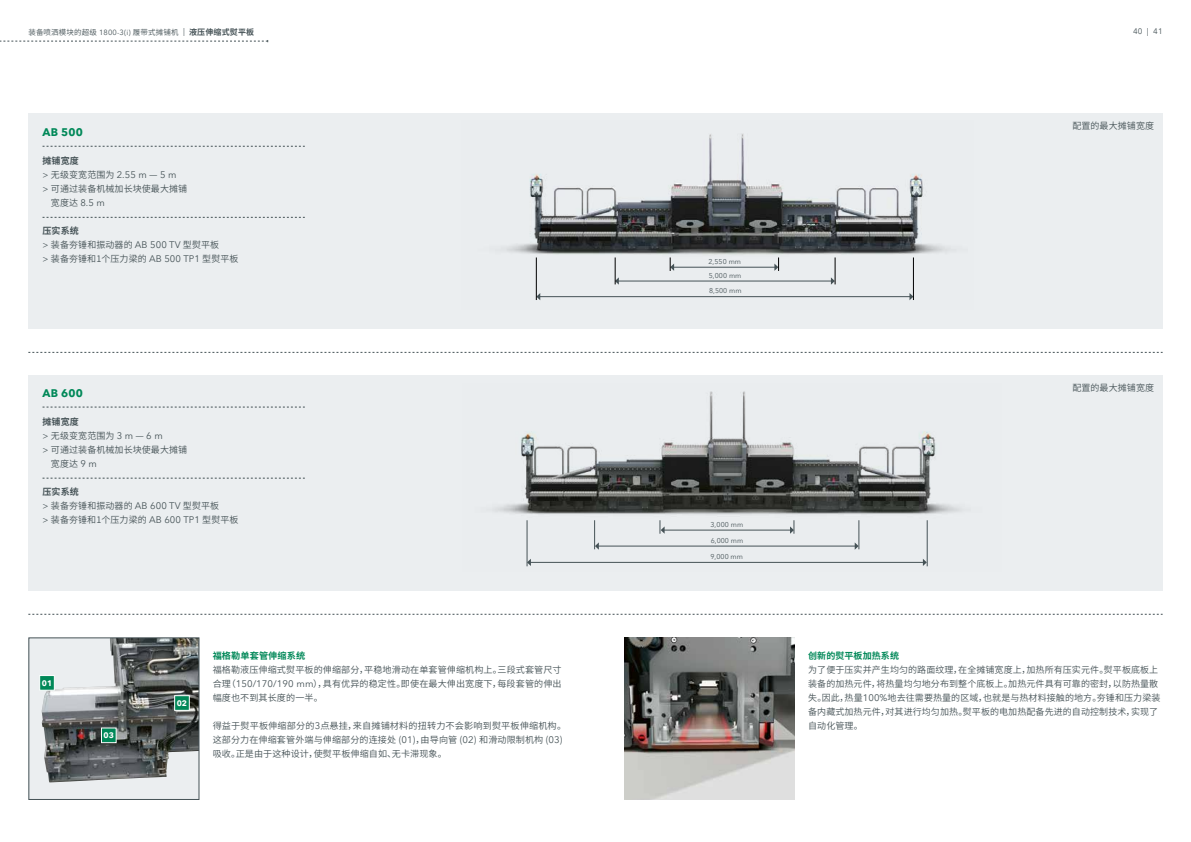
<style>
.page{position:relative;width:1191px;height:842px;background:#fff}
.page>*{position:absolute;margin:0;border:0;box-sizing:border-box;transform-origin:0 0}
.t1{font:700 11px "Avenir Next LT Pro";letter-spacing:.02em;color:#008858}
.t2{font:9.5px "Avenir Next LT Pro";color:#455256}
.t3{font:9px/14px "Source Han Sans SC";letter-spacing:.01em;color:#455256}
.t4{font:700 9px "Source Han Sans SC";letter-spacing:.01em;color:#008858}
.t5{font:700 9px "Source Han Sans SC";color:#455256}
.t6{font:700 8px "Avenir Next LT Pro";color:#fff}
.t7{font:8px "Avenir Next LT Pro";color:#455256}
.t8{font:7.5px "Source Han Sans SC";letter-spacing:.02em;color:#455256}
.t9{font:7px "Avenir Next LT Pro";letter-spacing:.01em;color:#455256}
.s1{font-family:"Avenir Next LT Pro"}
.s2{font-family:"Avenir Next LT Pro";font-size:8px}
.s3{font-weight:700;font-size:8px}
.s4{font-weight:700}
.s5{font-family:"Avenir Next LT Pro";font-size:9.5px}
.s6{font-size:9.5px}
.s7{font-family:"Source Han Sans SC";font-size:9px}
</style>
<div class="page">
<div style="left:28px;top:113px;width:1134px;height:216px;background:#ebeef0"></div>
<div style="left:28px;top:375px;width:1134px;height:216px;background:#ebeef0"></div>
<img style="left:506px;top:180px;width:444px;height:120px">
<img style="left:530px;top:134px;width:392px;height:116px">
<hr style="left:673px;top:267px;width:102px;height:1px;background:#455256">
<hr style="left:540px;top:296px;width:370px;height:1px;background:#455256">
<svg style="left:909px;top:293px;width:4px;height:7px"></svg>
<svg style="left:537px;top:293px;width:3px;height:7px"></svg>
<hr style="left:618px;top:281px;width:213px;height:1px;background:#455256">
<hr style="left:536px;top:257px;width:1px;height:43px;background:#000">
<hr style="left:913px;top:257px;width:1px;height:43px;background:#000">
<svg style="left:615px;top:257px;width:4px;height:28px"></svg>
<svg style="left:831px;top:257px;width:5px;height:28px"></svg>
<svg style="left:670px;top:257px;width:4px;height:14px"></svg>
<svg style="left:774px;top:257px;width:5px;height:14px"></svg>
<img style="left:493px;top:391px;width:469px;height:176px">
<img style="left:520px;top:392px;width:415px;height:118px">
<hr style="left:598px;top:546px;width:257px;height:1px;background:#455256">
<hr style="left:664px;top:530px;width:126px;height:1px;background:#455256">
<hr style="left:530px;top:562px;width:393px;height:1px;background:#455256">
<svg style="left:923px;top:559px;width:3px;height:7px"></svg>
<svg style="left:528px;top:559px;width:3px;height:7px"></svg>
<hr style="left:527px;top:520px;width:1px;height:46px;background:#455256">
<hr style="left:927px;top:520px;width:1px;height:46px;background:#455256">
<svg style="left:594px;top:520px;width:5px;height:30px"></svg>
<svg style="left:854px;top:520px;width:5px;height:30px"></svg>
<svg style="left:659px;top:520px;width:5px;height:14px"></svg>
<svg style="left:790px;top:520px;width:4px;height:14px"></svg>
<svg style="left:28px;top:352px;width:1134px;height:1px"></svg>
<svg style="left:43px;top:146px;width:262px;height:1px"></svg>
<svg style="left:43px;top:217px;width:262px;height:1px"></svg>
<svg style="left:43px;top:407px;width:262px;height:1px"></svg>
<svg style="left:43px;top:478px;width:262px;height:1px"></svg>
<svg style="left:28px;top:614px;width:1134px;height:1px"></svg>
<div style="left:29px;top:638px;width:170px;height:161px;background:#ebeef0"></div>
<img style="left:42px;top:639px;width:155px;height:143px">
<div style="left:28px;top:637px;width:171px;height:163px;border:1px solid #455256"></div>
<svg style="left:39px;top:675px;width:16px;height:16px"></svg>
<svg style="left:101px;top:727px;width:16px;height:16px"></svg>
<svg style="left:174px;top:695px;width:16px;height:16px"></svg>
<img style="left:624px;top:638px;width:170px;height:161px">
<svg style="left:0;top:40px;width:268px;height:2px"></svg>
<p class="t8" style="left:28px;top:28px;width:227px">装备喷洒模块的超级 <span class="s1">1800-3(i)</span> 履带式摊铺机 <span class="s2">|</span> <span class="s3">液压伸缩式熨平板</span></p>
<p class="t7" style="left:1133px;top:27px;width:31px">40 | 41</p>
<p class="t1" style="left:43px;top:125px;width:42px">AB 500</p>
<p class="t3" style="left:43px;top:154px;width:146px"><span class="s4">摊铺宽度<br></span><span class="s1">&gt;</span> 无级变宽范围为 <span class="s5">2.55 m</span> <span class="s6">—</span> <span class="s5">5 m<br></span><span class="s1">&gt;</span> 可通过装备机械加长块使最大摊铺</p>
<p class="t2" style="left:51px;top:197px;width:56px"><span class="s7">宽度达</span> 8.5 m</p>
<p class="t3" style="left:43px;top:224px;width:197px"><span class="s4">压实系统<br></span><span class="s1">&gt;</span> 装备夯锤和振动器的 <span class="s5">AB 500 TV</span> 型熨平板<br><span class="s1">&gt;</span> 装备夯锤和1个压力梁的 <span class="s5">AB 500 TP1</span> 型熨平板</p>
<p class="t1" style="left:43px;top:386px;width:42px">AB 600</p>
<p class="t5" style="left:43px;top:416px;width:38px">摊铺宽度</p>
<p class="t3" style="left:43px;top:429px;width:122px"><span class="s1">&gt;</span> 无级变宽范围为 <span class="s5">3 m</span> <span class="s6">—</span> <span class="s5">6 m</span></p>
<p class="t3" style="left:43px;top:443px;width:146px"><span class="s1">&gt;</span> 可通过装备机械加长块使最大摊铺</p>
<p class="t3" style="left:51px;top:457px;width:47px">宽度达 <span class="s5">9 m</span></p>
<p class="t3" style="left:43px;top:485px;width:197px"><span class="s4">压实系统<br></span><span class="s1">&gt;</span> 装备夯锤和振动器的 <span class="s5">AB 600 TV</span> 型熨平板<br><span class="s1">&gt;</span> 装备夯锤和1个压力梁的 <span class="s5">AB 600 TP1</span> 型熨平板</p>
<p class="t6" style="left:42px;top:678px;width:12px">01</p>
<p class="t6" style="left:104px;top:731px;width:12px">03</p>
<p class="t6" style="left:177px;top:698px;width:12px">02</p>
<p class="t4" style="left:213px;top:650px;width:94px">福格勒单套管伸缩系统</p>
<p class="t3" style="left:213px;top:663px;width:350px;text-align:justify">福格勒液压伸缩式熨平板的伸缩部分，平稳地滑动在单套管伸缩机构上。三段式套管尺寸合理（<span class="s5">150/170/190 mm</span>），具有优异的稳定性。即使在最大伸出宽度下，每段套管的伸出幅度也不到其长度的一半。</p>
<p class="t3" style="left:213px;top:719px;width:355px">得益于熨平板伸缩部分的<span class="s5">3</span>点悬挂，来自摊铺材料的扭转力不会影响到熨平板伸缩机构。这部分力在伸缩套管外端与伸缩部分的连接处 (<span class="s5">01</span>)，由导向管 (<span class="s5">02</span>) 和滑动限制机构 (<span class="s5">03</span>)吸收。正是由于这种设计，使熨平板伸缩自如、无卡滞现象。</p>
<p class="t9" style="left:708px;top:257px;width:34px">2,550 mm</p>
<p class="t9" style="left:709px;top:286px;width:34px">8,500 mm</p>
<p class="t9" style="left:709px;top:271px;width:34px">5,000 mm</p>
<p class="t9" style="left:710px;top:520px;width:34px">3,000 mm</p>
<p class="t9" style="left:710px;top:552px;width:34px">9,000 mm</p>
<p class="t9" style="left:710px;top:536px;width:34px">6,000 mm</p>
<p class="t3" style="left:1072px;top:119px;width:83px">配置的最大摊铺宽度</p>
<p class="t3" style="left:1072px;top:381px;width:83px">配置的最大摊铺宽度</p>
<p class="t4" style="left:808px;top:650px;width:92px">创新的熨平板加热系统</p>
<p class="t3" style="left:808px;top:663px;width:354px">为了便于压实并产生均匀的路面纹理，在全摊铺宽度上，加热所有压实元件。熨平板底板上装备的加热元件，将热量均匀地分布到整个底板上。加热元件具有可靠的密封，以防热量散失。因此，热量<span class="s5">100%</span>地去往需要热量的区域，也就是与热材料接触的地方。夯锤和压力梁装备内藏式加热元件，对其进行均匀加热。熨平板的电加热配备先进的自动控制技术，实现了自动化管理。</p>
</div>
